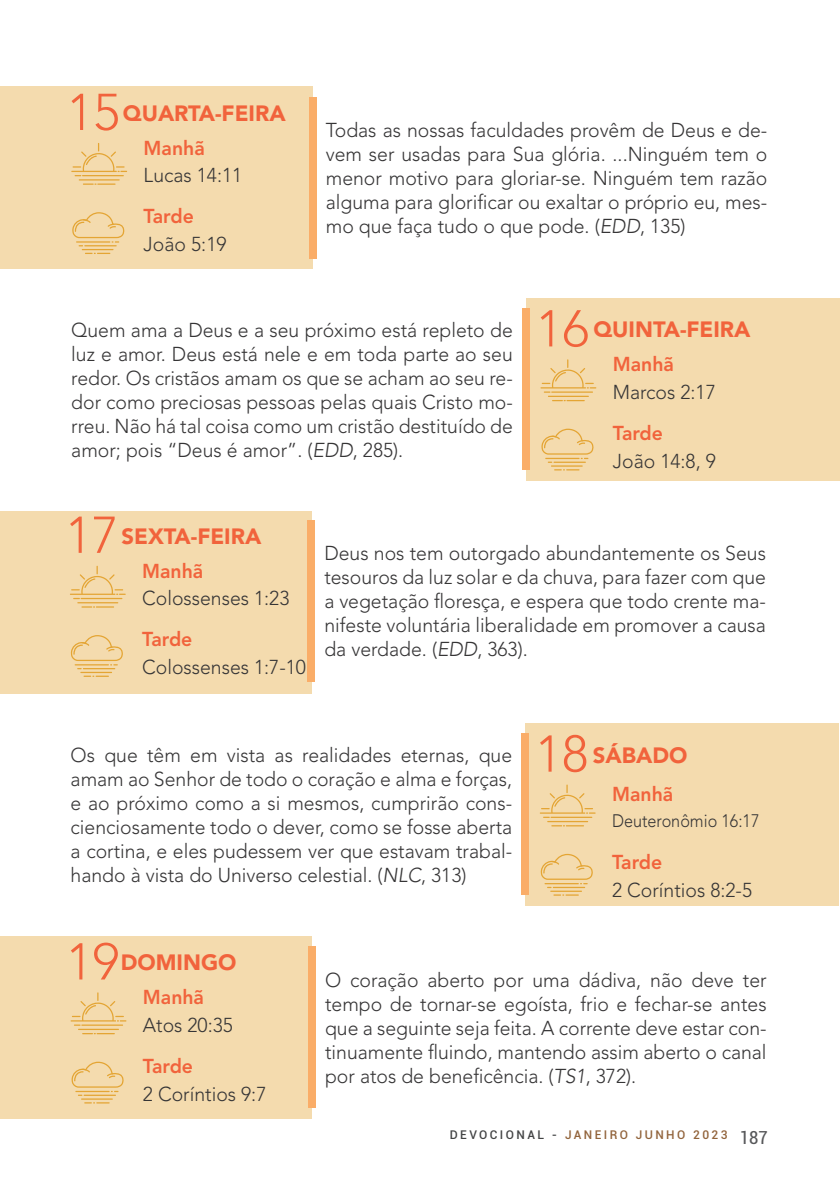
<style>
.page{position:relative;width:840px;height:1191px;background:#fff}
.page>*{position:absolute;margin:0;border:0;box-sizing:border-box;transform-origin:0 0}
.Pregunta{font:300 51.2px "Avenir LT";color:#f1633c}
.Pregunta-2{font:900 22px "Avenir LT Std";color:#f1633c}
.Estilo_de_párrafo_1{font:300 20px/24px "Avenir LT Std";color:#363536;text-align:justify}
.Estilo_de_párrafo_1-2{font:800 20px "Avenir LT Std";color:#f1633c}
.Estilo_de_párrafo_1-3{font:300 18px "Avenir LT Std";color:#363536;scale:.9 1}
.t1{font:500 12px "Roboto";letter-spacing:.2em;color:#92643c}
.s1{font-style:italic}
.s2{color:#434445}
.s3{font-weight:400;font-stretch:condensed;font-size:18px;color:#57585a}
</style>
<div class="page">
<div style="left:0;top:86px;width:312px;height:183px;background:#f4dbae"></div>
<div style="left:0;top:510px;width:311px;height:183px;background:#f4dbae"></div>
<div style="left:526px;top:297px;width:313px;height:183px;background:#f4dbae"></div>
<div style="left:309px;top:97px;width:7px;height:161px;background:#faad68"></div>
<div style="left:307px;top:520px;width:8px;height:161px;background:#faad68"></div>
<div style="left:522px;top:308px;width:7px;height:162px;background:#faad68"></div>
<svg style="left:71px;top:143px;width:56px;height:42px"></svg>
<svg style="left:70px;top:566px;width:56px;height:41px"></svg>
<svg style="left:540px;top:359px;width:56px;height:42px"></svg>
<hr style="left:82px;top:249px;width:31px;height:1px;background:#e4a534">
<svg style="left:85px;top:253px;width:25px;height:1px"></svg>
<svg style="left:72px;top:212px;width:52px;height:34px"></svg>
<hr style="left:80px;top:672px;width:32px;height:1px;background:#e4a534">
<svg style="left:83px;top:675px;width:26px;height:2px"></svg>
<svg style="left:71px;top:635px;width:52px;height:34px"></svg>
<hr style="left:550px;top:465px;width:32px;height:2px;background:#e4a534">
<svg style="left:554px;top:469px;width:25px;height:1px"></svg>
<svg style="left:541px;top:429px;width:52px;height:34px"></svg>
<div style="left:0;top:936px;width:312px;height:182px;background:#f4dbae"></div>
<div style="left:525px;top:723px;width:313px;height:182px;background:#f4dbae"></div>
<div style="left:308px;top:946px;width:7px;height:162px;background:#faad68"></div>
<div style="left:521px;top:733px;width:7px;height:162px;background:#faad68"></div>
<svg style="left:71px;top:992px;width:55px;height:42px"></svg>
<svg style="left:539px;top:784px;width:56px;height:42px"></svg>
<hr style="left:81px;top:1098px;width:32px;height:1px;background:#e4a534">
<svg style="left:84px;top:1102px;width:26px;height:1px"></svg>
<svg style="left:71px;top:1061px;width:53px;height:35px"></svg>
<hr style="left:550px;top:890px;width:31px;height:2px;background:#e4a534">
<svg style="left:553px;top:894px;width:25px;height:1px"></svg>
<svg style="left:540px;top:854px;width:52px;height:34px"></svg>
<p class="Pregunta" style="left:67px;top:82px;width:55px">15</p>
<p class="Pregunta-2" style="left:123px;top:100px;width:164px">QUARTA-FEIRA</p>
<p class="Estilo_de_párrafo_1-2" style="left:143px;top:136px;width:63px">Manhã</p>
<p class="Estilo_de_párrafo_1" style="left:143px;top:163px;width:100px">Lucas 14:11</p>
<p class="Estilo_de_párrafo_1-2" style="left:143px;top:204px;width:52px">Tarde</p>
<p class="Estilo_de_párrafo_1" style="left:143px;top:232px;width:84px">João 5:19</p>
<p class="Estilo_de_párrafo_1" style="left:325px;top:119px;width:443px">Todas as nossas faculdades provêm de Deus e de&shy;vem ser usadas para Sua glória. ...Ninguém tem o menor motivo para gloriar-se. Ninguém tem razão alguma para glorificar ou exaltar o próprio eu, mes&shy;mo que faça tudo o que pode. (<span class="s1">EDD</span>, 135)</p>
<p class="Estilo_de_párrafo_1" style="left:71px;top:318px;width:443px">Quem ama a Deus e a seu próximo está repleto de luz e amor. Deus está nele e em toda parte ao seu redor. Os cristãos amam os que se acham ao seu re&shy;dor como preciosas pessoas pelas quais Cristo mo&shy;rreu. Não há tal coisa como um cristão destituído de amor; pois “Deus é amor”. (<span class="s1">EDD</span>, 285).</p>
<p class="Pregunta" style="left:535px;top:299px;width:55px">16</p>
<p class="Pregunta-2" style="left:593px;top:316px;width:158px">QUINTA-FEIRA</p>
<p class="Estilo_de_párrafo_1-2" style="left:612px;top:353px;width:63px">Manhã</p>
<p class="Estilo_de_párrafo_1" style="left:612px;top:380px;width:104px">Marcos 2:17</p>
<p class="Estilo_de_párrafo_1-2" style="left:612px;top:421px;width:52px">Tarde</p>
<p class="Estilo_de_párrafo_1" style="left:612px;top:449px;width:104px">João 14:8, 9</p>
<p class="Pregunta" style="left:65px;top:505px;width:55px">17</p>
<p class="Pregunta-2" style="left:121px;top:523px;width:141px">SEXTA-FEIRA</p>
<p class="Estilo_de_párrafo_1-2" style="left:142px;top:559px;width:63px">Manhã</p>
<p class="Estilo_de_párrafo_1" style="left:142px;top:586px;width:149px">Colossenses 1:23</p>
<p class="Estilo_de_párrafo_1-2" style="left:142px;top:627px;width:52px">Tarde</p>
<p class="Estilo_de_párrafo_1" style="left:142px;top:655px;width:165px">Colossenses 1:7-10</p>
<p class="Estilo_de_párrafo_1" style="left:324px;top:541px;width:443px">Deus nos tem outorgado abundantemente os Seus tesouros da luz solar e da chuva, para fazer com que a vegetação floresça, e espera que todo crente ma&shy;nifeste voluntária liberalidade em promover a causa da verdade. (<span class="s1">EDD</span>, 363).</p>
<p class="Estilo_de_párrafo_1" style="left:71px;top:743px;width:443px">Os que têm em vista as realidades eternas, que amam ao Senhor de todo o coração e alma e forças, e ao próximo como a si mesmos, cumprirão cons&shy;cienciosamente todo o dever, como se fosse aberta a cortina, e eles pudessem ver que estavam trabal&shy;hando à vista do Universo celestial. (<span class="s1">NLC</span>, 313)</p>
<p class="Pregunta" style="left:535px;top:724px;width:55px">18</p>
<p class="Pregunta-2" style="left:592px;top:741px;width:96px">SÁBADO</p>
<p class="Estilo_de_párrafo_1-2" style="left:611px;top:782px;width:63px">Manhã</p>
<p class="Estilo_de_párrafo_1-3" style="left:611px;top:810px;width:165px">Deuteronômio 16:17</p>
<p class="Estilo_de_párrafo_1-2" style="left:611px;top:850px;width:52px">Tarde</p>
<p class="Estilo_de_párrafo_1" style="left:611px;top:878px;width:141px">2 Coríntios 8:2-5</p>
<p class="Pregunta" style="left:66px;top:931px;width:55px">19</p>
<p class="Pregunta-2" style="left:121px;top:949px;width:117px">DOMINGO</p>
<p class="Estilo_de_párrafo_1-2" style="left:143px;top:985px;width:63px">Manhã</p>
<p class="Estilo_de_párrafo_1" style="left:143px;top:1013px;width:91px">Atos 20:35</p>
<p class="Estilo_de_párrafo_1-2" style="left:143px;top:1054px;width:52px">Tarde</p>
<p class="Estilo_de_párrafo_1" style="left:143px;top:1081px;width:125px">2 Coríntios 9:7</p>
<p class="Estilo_de_párrafo_1" style="left:325px;top:968px;width:443px">O coração aberto por uma dádiva, não deve ter tempo de tornar-se egoísta, frio e fechar-se antes que a seguinte seja feita. A corrente deve estar con&shy;tinuamente fluindo, mantendo assim aberto o canal por atos de beneficência. (<span class="s1">TS1</span>, 372).</p>
<p class="t1" style="left:449px;top:1126px;width:319px"><span class="s2">DEVOCIONAL -</span> JANEIRO JUNHO 2023 <span class="s3">187</span></p>
</div>
